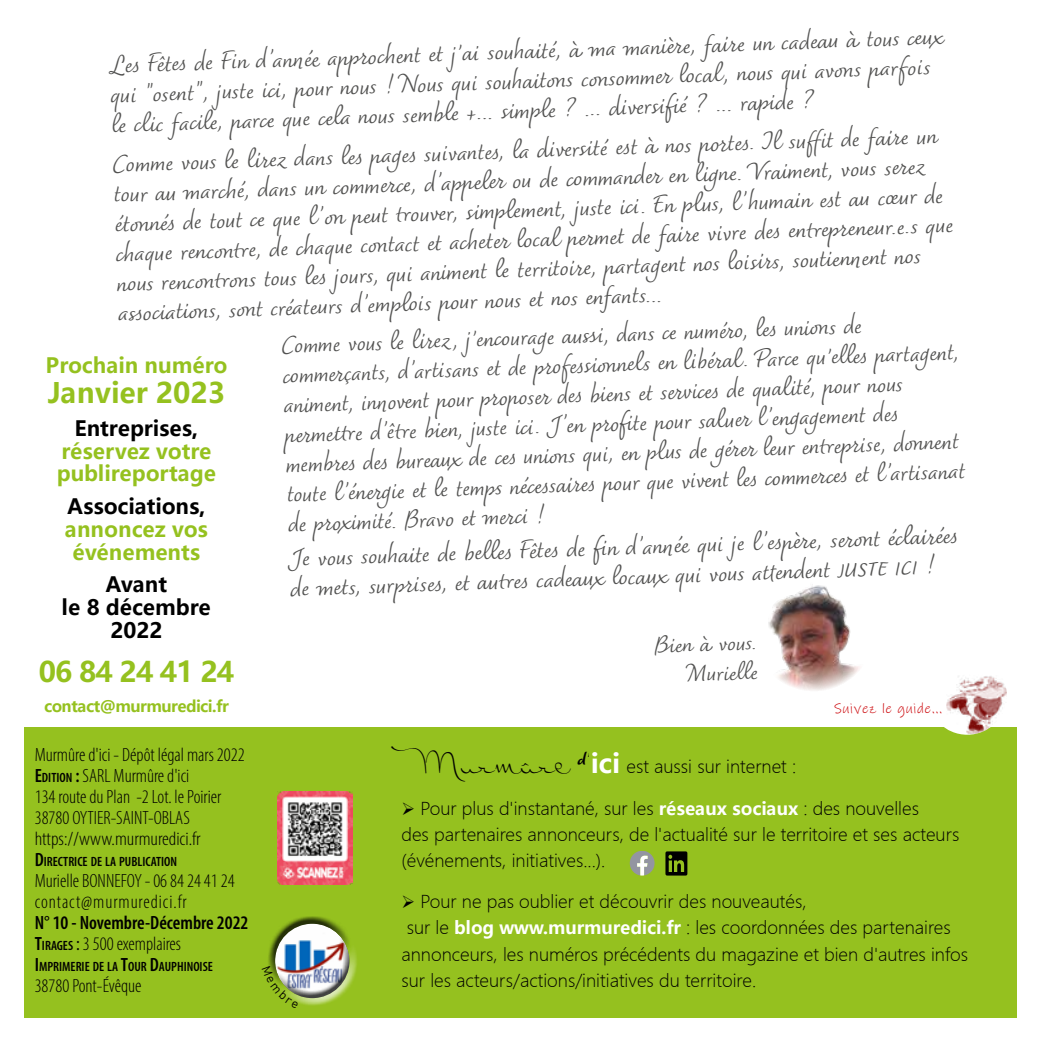
<style>
.page{position:relative;width:1042px;height:1042px;background:#fff}
.page>*{position:absolute;margin:0;border:0;box-sizing:border-box;transform-origin:0 0}
.t1{font:42px "Dr Carbfred Pro";color:#000}
.t2{font:29.75px/29.8px "Dolce";color:#525251}
.t3{font:700 28px "Microsoft Ya Hei UI";color:#95c11f}
.t4{font:28px/29.8px "Dolce";color:#525251;text-align:right}
.t5{font:700 21px/22.8px "Microsoft Ya Hei UI";color:#95c11f}
.t6{font:700 21px/22.8px "Microsoft Ya Hei UI";color:#000;text-align:center}
.t7{font:300 condensed 19.25px/21px "Myriad Pro";color:#000}
.t8{font:600 condensed 19.25px/21px "Myriad Pro";color:#000}
.t9{font:17.5px/26.2px "Microsoft Ya Hei UI Light";color:#000}
.t10{font:700 15.75px "Microsoft Ya Hei UI";letter-spacing:-.03em;color:#95c11f}
.t11{font:14px "Ink Free";letter-spacing:.05em;color:#cd0c10}
.t12{font:600 condensed 13.47px "Myriad Pro";color:#000}
.s1{font-weight:600}
.s2{font-weight:600;font-size:13.47px}
.s3{font-size:19.25px}
.s4{font-style:inherit}
.s5{font-size:13.47px}
.s6{font-weight:400}
.s7{font-weight:300}
.s8{font-size:34.48px}
.s9{font-family:"Mr Sopkin Pro"}
.s10{font-family:"Microsoft Ya Hei UI";font-weight:700;font-size:26.25px;color:#95c11f}
.s11{font-family:"Microsoft Ya Hei UI";font-weight:700;color:#fff}
</style>
<div class="page">
<div style="left:25px;top:727px;width:992px;height:290px;background:#95c11f"></div>
<div style="left:267px;top:915px;width:83px;height:67px;background:#fff;opacity:.75"></div>
<div style="left:274px;top:935px;width:84px;height:71px;background:#000;opacity:.75"></div>
<img style="left:278px;top:791px;width:74px;height:93px">
<svg style="left:630px;top:851px;width:24px;height:24px"></svg>
<svg style="left:665px;top:851px;width:22px;height:24px"></svg>
<div style="left:927px;top:656px;width:80px;height:79px;background:#fff;border-radius:50%"></div>
<img style="left:946px;top:676px;width:61px;height:59px">
<img style="left:768px;top:584px;width:92px;height:107px">
<svg style="left:267px;top:966px;width:31px;height:40px"></svg>
<p class="t2" style="left:109px;top:53px;width:836px;rotate:-2deg">Les Fêtes de Fin d'année appr ochent et j'ai souhaité, à ma manièr e, faire un cadeau à tous ceux qui "osent", juste ici, pour nous ! Nous qui souhaiton s con sommer local, nous qui avon s parfois le clic facile, parce que cela nous semble +... simple ? ... dive rsifi é ? ... rapide ?</p>
<p class="t2" style="left:112px;top:152px;width:839px;rotate:-2deg">Comme vous le lirez dans les pages suivantes , la dive rsité es t à nos portes . Il suffi t de faire un tour au marché, dans un commer ce, d'appeler ou de commander en ligne. Vraiment, vous ser ez éton nés de tout ce que l'on peut tr ouve r, simplement, juste ici. En plus, l'humain es t au cœur de chaque rencon tr e, de chaque con tact et acheter local per met de faire vivre des entr epr eneur.e.s que nous rencon tr on s tous les jours, qui animent le territoire, partagent nos loisirs, souti ennent nos<br>ass ociati on s, son t créateurs d'emplois pour nous et nos enfants...</p>
<p class="t5" style="left:46px;top:354px;width:183px">Prochain numéro</p>
<p class="t3" style="left:48px;top:373px;width:179px">Janvier 2023</p>
<p class="t6" style="left:75px;top:416px;width:125px">Entreprises,</p>
<p class="t5" style="left:57px;top:439px;width:161px">réservez votre publireportage</p>
<p class="t6" style="left:67px;top:494px;width:140px">Associations,</p>
<p class="t5" style="left:65px;top:517px;width:144px;text-align:center">annoncez vos événements</p>
<p class="t6" style="left:62px;top:572px;width:150px">Avant<br>le 8 décembre<br>2022</p>
<p class="t3" style="left:39px;top:653px;width:197px">06 84 24 41 24</p>
<p class="t10" style="left:44px;top:695px;width:186px">contact@murmuredici.fr</p>
<p class="t7" style="left:35px;top:744px;width:211px">Murmûre d'ici - Dépôt légal mars 2022<br><span class="s1">E</span><span class="s2">DITION</span> <span class="s1">:</span> SARL Murmûre d'ici<br>134 route du Plan -2 Lot. le Poirier<br>38780 OYTIER-SAINT-OBLAS https://www.murmuredici.fr</p>
<p class="t12" style="left:35px;top:853px;width:144px"><span class="s3">D</span>IRECTRICE DE LA PUBLICATION</p>
<p class="t7" style="left:35px;top:870px;width:201px">Murielle BONNEFOY - 06 84 24 41 24 contact@murmuredici.fr</p>
<p class="t8" style="left:35px;top:911px;width:215px">N° 10 - Novembre-Décembre 2022<br><span class="s4">T</span><span class="s5">IRAGES</span> <span class="s6">:</span> <span class="s7">3 500 exemplaires</span></p>
<p class="t12" style="left:35px;top:958px;width:178px"><span class="s3">I</span> MPRIMERIE DE LA <span class="s3">T</span>OUR <span class="s3">D</span>AUPHINOISE</p>
<p class="t7" style="left:35px;top:975px;width:108px">38780 Pont-Évêque</p>
<p class="t2" style="left:281px;top:333px;width:680px;rotate:-2deg">Comme vous le lirez, j'encourage auss i, dans ce numér o, les union s de<br>commer çants, d'arti sans et de pr ofes sion nels en libér al. Parce qu'ell es partagent, animent, innove nt pour pr oposer des biens et ser vices de qualité, pour nous<br>per mettr e d'êtr e bien, juste ici. J'en pr ofi te pour saluer l'engagement des<br>membres des bureaux de ces union s qui, en plus de gér er leur entr epr ise, don nent toute l'éner gie et le temps néces saires pour que vive nt les commer ces et l'arti sanat de pr oximité. Bravo et mer ci !</p>
<p class="t2" style="left:289px;top:546px;width:664px;rotate:-2deg">Je vous souhaite de bell es Fêtes de fi n d'année qui je l'es pèr e, ser on t éclairées de mets, surpr ises , et autr es cadeaux locaux qui vous att endent juste ici !</p>
<p class="t4" style="left:653px;top:633px;width:104px;rotate:-2deg">Bien à vous.<br>Muriell e</p>
<p class="t11" style="left:834px;top:698px;width:110px">Suivez le guide...</p>
<h1 class="t1" style="left:416px;top:734px;width:155px"><span class="s8">M</span>ur<span class="s9">m</span>ûr<span class="s9">e</span></h1>
<p class="t9" style="left:577px;top:753px;width:220px"><sup>d'</sup><span class="s10">ici</span> est aussi sur internet :</p>
<p class="t9" style="left:401px;top:795px;width:559px">➢ Pour plus d'instantané, sur les <span class="s11">réseaux sociaux</span> : des nouvelles<br>des partenaires annonceurs, de l'actualité sur le territoire et ses acteurs (événements, initiatives...).</p>
<p class="t9" style="left:401px;top:888px;width:568px">➢ Pour ne pas oublier et découvrir des nouveautés,<br>sur le <span class="s11">blog www.murmuredici.fr</span> : les coordonnées des partenaires annonceurs, les numéros précédents du magazine et bien d'autres infos sur les acteurs/actions/initiatives du territoire.</p>
</div>
